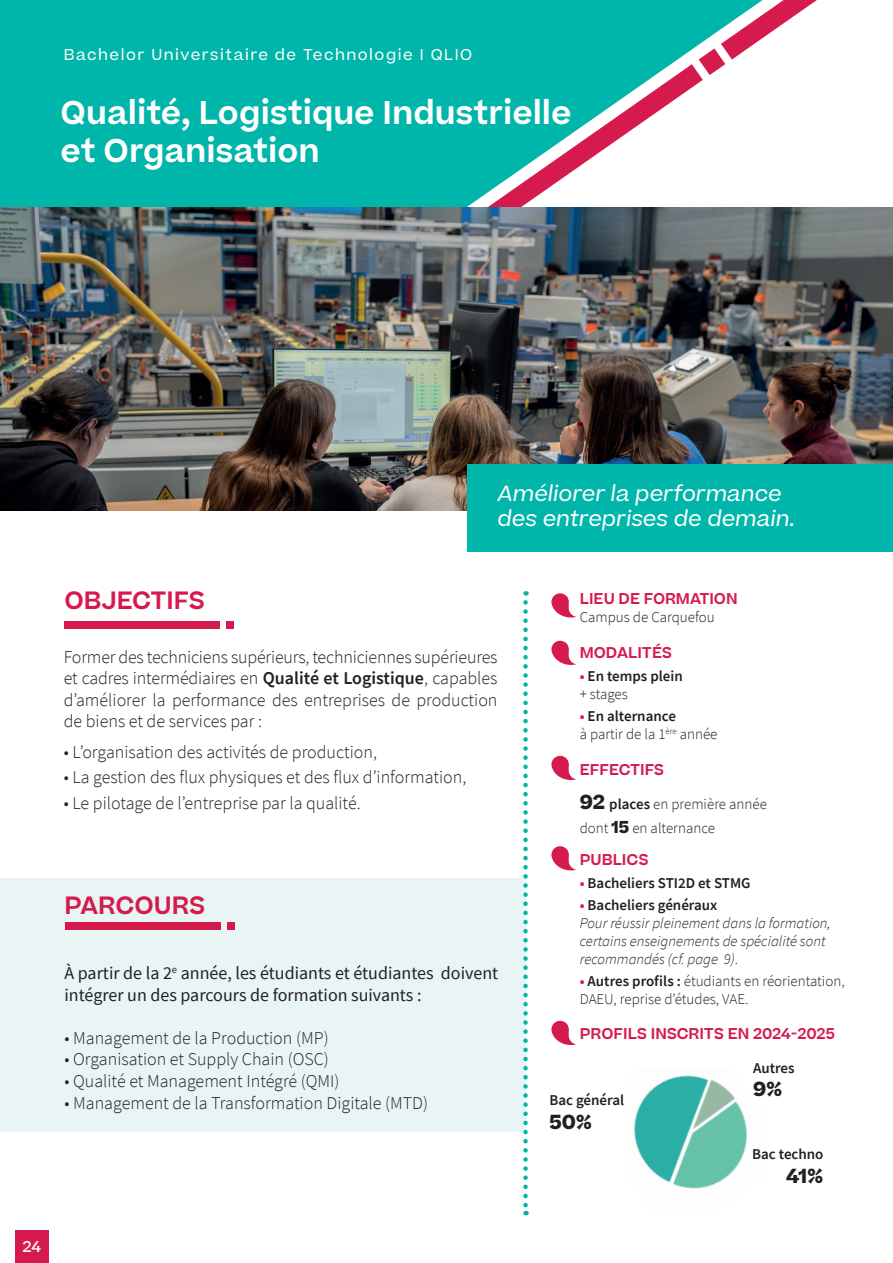
<style>
.page{position:relative;width:893px;height:1263px;background:#fff}
.page>*{position:absolute;margin:0;border:0;box-sizing:border-box;transform-origin:0 0}
.t1{font:600 31.5px/37.8px "Beatrice";color:#fff}
.t2{font:600 24px "Beatrice";color:#d51b4e}
.t3{font:italic 21px/25.2px "Beatrice";color:#fff}
.t4{font:700 19.5px "Beatrice";color:#231f20}
.t5{font:300 18px/21.6px "Source Sans Pro";color:#231f20;text-align:justify}
.t6{font:18px/21.6px "Source Sans Pro";color:#231f20}
.t7{font:300 15px/18px "Source Sans Pro";color:#231f20}
.t8{font:italic 300 15px/18px "Source Sans Pro";color:#231f20}
.t9{font:600 15px/18px "Source Sans Pro";color:#231f20}
.t10{font:600 15px "Beatrice";color:#d51b4e}
.t11{font:15px "Beatrice";letter-spacing:.1em;color:#fff}
.t12{font:500 15px "Beatrice";color:#fff}
.s1{font-weight:600}
.s2{color:#d51b4e}
.s3{font-weight:300}
.s4{font-weight:600;color:#d51b4e}
.s5{font-family:"Beatrice";font-weight:700;font-size:19.5px}
.s6{font-family:"Beatrice";font-weight:700;font-size:16.5px}
.s7{font-weight:600;font-style:normal;color:#d51b4e}
.s8{font-weight:600;font-style:normal}
.s9{font-style:normal}
</style>
<div class="page">
<div style="left:15px;top:1230px;width:34px;height:33px;background:#d51b4e"></div>
<div style="left:0;top:878px;width:525px;height:254px;background:#e9f5f5"></div>
<div style="left:66px;top:922px;width:155px;height:8px;background:#d51b4e"></div>
<div style="left:227px;top:922px;width:8px;height:8px;background:#d51b4e"></div>
<svg style="left:762px;top:0;width:55px;height:39px"></svg>
<svg style="left:0;top:0;width:762px;height:207px;background:#2ebab2"></svg>
<img style="left:0;top:207px;width:893px;height:303px">
<div style="left:468px;top:464px;width:425px;height:88px;background:#00b5a9"></div>
<svg style="left:551px;top:593px;width:25px;height:25px"></svg>
<svg style="left:551px;top:641px;width:25px;height:24px"></svg>
<svg style="left:551px;top:846px;width:25px;height:25px"></svg>
<svg style="left:551px;top:1021px;width:25px;height:24px"></svg>
<svg style="left:523px;top:602px;width:5px;height:613px"></svg>
<div style="left:65px;top:621px;width:155px;height:8px;background:#d51b4e"></div>
<div style="left:226px;top:621px;width:8px;height:8px;background:#d51b4e"></div>
<img style="left:634px;top:1075px;width:114px;height:114px">
<svg style="left:551px;top:756px;width:25px;height:25px"></svg>
<p class="t11" style="left:64px;top:44px;width:410px">Bachelor Universitaire de Technologie I QLIO</p>
<h1 class="t1" style="left:61px;top:94px;width:512px">Qualité, Logistique Industrielle et Organisation</h1>
<p class="t3" style="left:497px;top:480px;width:299px">Améliorer la performance des entreprises de demain.</p>
<h2 class="t2" style="left:65px;top:584px;width:142px">OBJECTIFS</h2>
<p class="t5" style="left:64px;top:646px;width:435px">Former des techniciens supérieurs, techniciennes supérieures et cadres intermédiaires en <span class="s1">Qualité et Logistique</span>, capables d’améliorer la performance des entreprises de production de biens et de services par :</p>
<p class="t5" style="left:64px;top:741px;width:315px">• L’organisation des activités de production,</p>
<p class="t5" style="left:64px;top:767px;width:404px">• La gestion des flux physiques et des flux d’information,</p>
<p class="t5" style="left:64px;top:792px;width:298px">• Le pilotage de l’entreprise par la qualité.</p>
<h2 class="t2" style="left:65px;top:889px;width:142px">PARCOURS</h2>
<p class="t6" style="left:65px;top:962px;width:435px">À partir de la 2<sup>e</sup> année, les étudiants et étudiantes doivent intégrer un des parcours de formation suivants :</p>
<p class="t5" style="left:65px;top:1027px;width:266px">• Management de la Production (MP)</p>
<p class="t5" style="left:65px;top:1049px;width:266px">• Organisation et Supply Chain (OSC)</p>
<p class="t5" style="left:65px;top:1070px;width:277px">• Qualité et Management Intégré (QMI)</p>
<p class="t5" style="left:65px;top:1092px;width:365px">• Management de la Transformation Digitale (MTD)</p>
<p class="t12" style="left:23px;top:1236px;width:20px">24</p>
<p class="t10" style="left:580px;top:589px;width:159px">LIEU DE FORMATION</p>
<p class="t7" style="left:580px;top:608px;width:137px">Campus de Carquefou</p>
<p class="t10" style="left:580px;top:643px;width:94px">MODALITÉS</p>
<p class="t9" style="left:580px;top:666px;width:105px"><span class="s2">•</span> En temps plein <span class="s3">+ stages</span></p>
<p class="t7" style="left:580px;top:707px;width:139px"><span class="s4">•</span> <span class="s1">En alternance<br></span>à partir de la 1<sup>ère</sup> année</p>
<p class="t10" style="left:580px;top:759px;width:86px">EFFECTIFS</p>
<p class="t7" style="left:580px;top:791px;width:189px;line-height:24px"><span class="s5">92</span> <span class="s1">places</span> en première année dont <span class="s6">15</span> en alternance</p>
<p class="t10" style="left:580px;top:850px;width:70px">PUBLICS</p>
<p class="t9" style="left:580px;top:873px;width:172px"><span class="s2">•</span> Bacheliers STI2D et STMG</p>
<p class="t8" style="left:580px;top:896px;width:252px"><span class="s7">•</span> <span class="s8">Bacheliers généraux<br></span>Pour réussir pleinement dans la formation, certains enseignements de spécialité sont recommandés (cf. page 9)<span class="s9">.</span></p>
<p class="t7" style="left:580px;top:972px;width:266px"><span class="s4">•</span> <span class="s1">Autres profils :</span> étudiants en réorientation,<br>DAEU, reprise d’études, VAE.</p>
<p class="t10" style="left:580px;top:1023px;width:257px">PROFILS INSCRITS EN 2024-2025</p>
<p class="t9" style="left:549px;top:1091px;width:76px">Bac général</p>
<p class="t4" style="left:549px;top:1108px;width:44px">50%</p>
<p class="t9" style="left:753px;top:1058px;width:43px">Autres</p>
<p class="t4" style="left:753px;top:1075px;width:31px">9%</p>
<p class="t9" style="left:752px;top:1145px;width:73px">Bac techno</p>
<p class="t4" style="left:786px;top:1162px;width:39px">41%</p>
</div>
